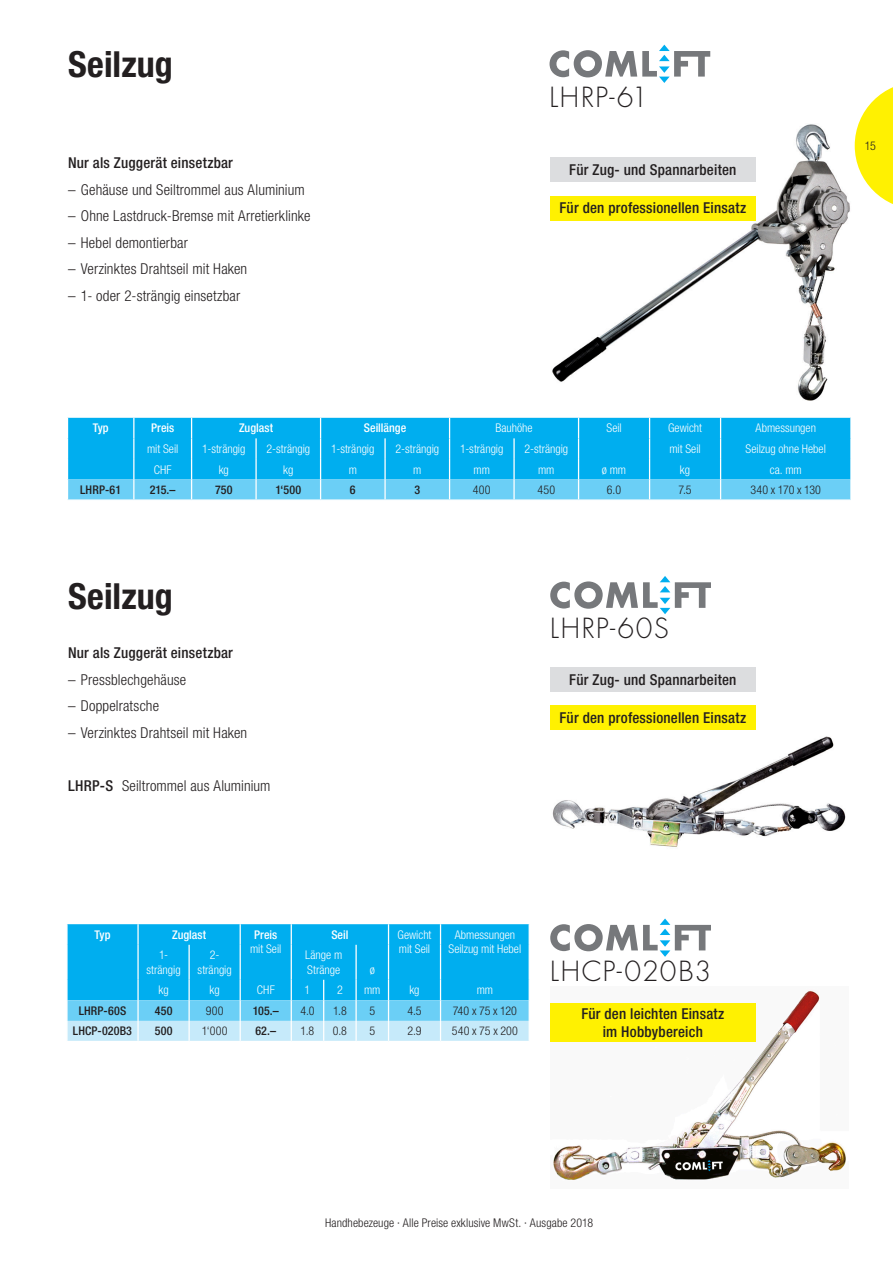
<style>
.page{position:relative;width:893px;height:1263px;background:#fff}
.page>*{position:absolute;margin:0;border:0;box-sizing:border-box;transform-origin:0 0}
.t1{font:700 condensed 36px "Helvetica Neue LT Std";letter-spacing:.005em;color:#231f20}
.t2{font:300 27px "Futura";letter-spacing:.055em;color:#231f20}
.t3{font:300 condensed 15px "Helvetica Neue LT Std";letter-spacing:.01em;color:#231f20}
.t4{font:500 condensed 15px/18px "Helvetica Neue LT Std";letter-spacing:.015em;color:#231f20;text-align:center}
.t5{font:300 condensed 12px/14.4px "Helvetica Neue LT Std";color:#fff;text-align:center}
.t6{font:300 condensed 12px "Helvetica Neue LT Std";letter-spacing:.01em;color:#231f20}
.t7{font:500 condensed 12px "Helvetica Neue LT Std";letter-spacing:.01em;color:#231f20}
.t8{font:500 condensed 12px "Helvetica Neue LT Std";letter-spacing:.005em;color:#fff}
.s1{font-weight:500}
</style>
<div class="page">
<svg style="left:855px;top:87px;width:38px;height:117px"></svg>
<img style="left:550px;top:124px;width:300px;height:277px">
<img style="left:552px;top:736px;width:294px;height:111px">
<img style="left:550px;top:990px;width:296px;height:190px">
<svg style="left:549px;top:45px;width:161px;height:38px"></svg>
<svg style="left:550px;top:576px;width:161px;height:38px"></svg>
<svg style="left:550px;top:918px;width:161px;height:39px"></svg>
<div style="left:550px;top:157px;width:205px;height:24px;background:#dcdddf"></div>
<div style="left:550px;top:196px;width:205px;height:24px;background:#fff101"></div>
<div style="left:550px;top:667px;width:205px;height:24px;background:#dcdddf"></div>
<div style="left:550px;top:1003px;width:205px;height:38px;background:#fff101"></div>
<svg style="left:67px;top:924px;width:463px;height:117px;background:#3abff2"></svg>
<hr style="left:240px;top:945px;width:1px;height:35px;background:#fff">
<hr style="left:291px;top:945px;width:1px;height:35px;background:#fff">
<svg style="left:67px;top:418px;width:784px;height:82px;background:#22b8f1"></svg>
<div style="left:550px;top:706px;width:205px;height:24px;background:#fff101"></div>
<h1 class="t1" style="left:68px;top:42px;width:106px">Seilzug</h1>
<p class="t4" style="left:68px;top:154px;width:166px">Nur als Zuggerät einsetzbar</p>
<p class="t3" style="left:68px;top:181px;width:238px">– Gehäuse und Seiltrommel aus Aluminium</p>
<p class="t3" style="left:68px;top:207px;width:244px">– Ohne Lastdruck-Bremse mit Arretierklinke</p>
<p class="t3" style="left:68px;top:234px;width:121px">– Hebel demontierbar</p>
<p class="t3" style="left:68px;top:260px;width:181px">– Verzinktes Drahtseil mit Haken</p>
<p class="t3" style="left:68px;top:287px;width:174px">– 1- oder 2-strängig einsetzbar</p>
<h2 class="t2" style="left:549px;top:80px;width:100px">LHRP-61</h2>
<p class="t4" style="left:569px;top:160px;width:169px">Für Zug- und Spannarbeiten</p>
<p class="t4" style="left:560px;top:199px;width:188px">Für den professionellen Einsatz</p>
<p class="t6" style="left:865px;top:139px;width:13px">15</p>
<p class="t8" style="left:93px;top:421px;width:17px">Typ</p>
<p class="t8" style="left:151px;top:421px;width:25px">Preis</p>
<p class="t8" style="left:239px;top:421px;width:36px">Zuglast</p>
<p class="t8" style="left:364px;top:421px;width:44px">Seillänge</p>
<p class="t5" style="left:495px;top:421px;width:39px">Bauhöhe</p>
<p class="t5" style="left:606px;top:421px;width:17px">Seil</p>
<p class="t5" style="left:668px;top:421px;width:35px">Gewicht</p>
<p class="t5" style="left:755px;top:421px;width:62px">Abmessungen</p>
<p class="t5" style="left:147px;top:441px;width:33px">mit Seil</p>
<p class="t5" style="left:202px;top:441px;width:45px">1-strängig</p>
<p class="t5" style="left:266px;top:441px;width:45px">2-strängig</p>
<p class="t5" style="left:331px;top:441px;width:45px">1-strängig</p>
<p class="t5" style="left:395px;top:441px;width:45px">2-strängig</p>
<p class="t5" style="left:460px;top:441px;width:45px">1-strängig</p>
<p class="t5" style="left:524px;top:441px;width:45px">2-strängig</p>
<p class="t5" style="left:669px;top:441px;width:33px">mit Seil</p>
<p class="t5" style="left:746px;top:441px;width:82px">Seilzug ohne Hebel</p>
<p class="t5" style="left:154px;top:462px;width:20px">CHF</p>
<p class="t5" style="left:219px;top:462px;width:12px">kg</p>
<p class="t5" style="left:283px;top:462px;width:12px">kg</p>
<p class="t5" style="left:349px;top:462px;width:10px">m</p>
<p class="t5" style="left:413px;top:462px;width:10px">m</p>
<p class="t5" style="left:474px;top:462px;width:18px">mm</p>
<p class="t5" style="left:538px;top:462px;width:18px">mm</p>
<p class="t5" style="left:602px;top:462px;width:26px">ø mm</p>
<p class="t5" style="left:680px;top:462px;width:12px">kg</p>
<p class="t5" style="left:770px;top:462px;width:33px">ca. mm</p>
<p class="t7" style="left:80px;top:483px;width:43px">LHRP-61</p>
<p class="t7" style="left:150px;top:483px;width:27px">215.–</p>
<p class="t7" style="left:215px;top:483px;width:19px">750</p>
<p class="t7" style="left:275px;top:483px;width:27px">1‘500</p>
<p class="t7" style="left:350px;top:483px;width:7px">6</p>
<p class="t7" style="left:414px;top:483px;width:7px">3</p>
<p class="t6" style="left:473px;top:483px;width:19px">400</p>
<p class="t6" style="left:537px;top:483px;width:19px">450</p>
<p class="t6" style="left:607px;top:483px;width:16px">6.0</p>
<p class="t6" style="left:678px;top:483px;width:15px">7.5</p>
<p class="t6" style="left:750px;top:483px;width:72px">340 x 170 x 130</p>
<h1 class="t1" style="left:68px;top:575px;width:106px">Seilzug</h1>
<p class="t4" style="left:68px;top:644px;width:166px">Nur als Zuggerät einsetzbar</p>
<p class="t3" style="left:68px;top:671px;width:120px">– Pressblechgehäuse</p>
<p class="t3" style="left:68px;top:697px;width:93px">– Doppelratsche</p>
<p class="t3" style="left:68px;top:724px;width:181px">– Verzinktes Drahtseil mit Haken</p>
<p class="t3" style="left:68px;top:777px;width:204px"><span class="s1">LHRP-S</span> Seiltrommel aus Aluminium</p>
<h2 class="t2" style="left:550px;top:612px;width:120px">LHRP-60S</h2>
<p class="t4" style="left:569px;top:670px;width:169px">Für Zug- und Spannarbeiten</p>
<p class="t4" style="left:560px;top:709px;width:188px">Für den professionellen Einsatz</p>
<p class="t8" style="left:331px;top:927px;width:19px">Seil</p>
<p class="t5" style="left:398px;top:927px;width:35px;text-align:left">Gewicht mit Seil</p>
<p class="t5" style="left:449px;top:927px;width:74px">Abmessungen<br>Seilzug mit Hebel</p>
<p class="t8" style="left:94px;top:927px;width:17px">Typ</p>
<p class="t8" style="left:172px;top:927px;width:36px">Zuglast</p>
<p class="t8" style="left:254px;top:927px;width:25px">Preis</p>
<p class="t5" style="left:250px;top:942px;width:33px">mit Seil</p>
<p class="t5" style="left:147px;top:948px;width:36px">1- strängig</p>
<p class="t5" style="left:198px;top:948px;width:36px">2- strängig</p>
<p class="t5" style="left:305px;top:948px;width:39px;text-align:left">Länge m<br>Stränge</p>
<p class="t5" style="left:370px;top:962px;width:7px">ø</p>
<p class="t5" style="left:159px;top:983px;width:12px">kg</p>
<p class="t5" style="left:210px;top:983px;width:12px">kg</p>
<p class="t5" style="left:257px;top:983px;width:20px">CHF</p>
<p class="t5" style="left:305px;top:983px;width:7px">1</p>
<p class="t5" style="left:337px;top:983px;width:7px">2</p>
<p class="t5" style="left:364px;top:983px;width:18px">mm</p>
<p class="t5" style="left:409px;top:983px;width:12px">kg</p>
<p class="t5" style="left:477px;top:983px;width:18px">mm</p>
<p class="t7" style="left:79px;top:1003px;width:49px">LHRP-60S</p>
<p class="t7" style="left:155px;top:1003px;width:19px">450</p>
<p class="t6" style="left:206px;top:1004px;width:19px">900</p>
<p class="t7" style="left:253px;top:1003px;width:28px">105.–</p>
<p class="t6" style="left:300px;top:1004px;width:16px">4.0</p>
<p class="t6" style="left:333px;top:1004px;width:15px">1.8</p>
<p class="t6" style="left:369px;top:1004px;width:7px">5</p>
<p class="t6" style="left:407px;top:1004px;width:16px">4.5</p>
<p class="t6" style="left:453px;top:1004px;width:66px">740 x 75 x 120</p>
<p class="t7" style="left:73px;top:1024px;width:61px">LHCP-020B3</p>
<p class="t7" style="left:155px;top:1024px;width:19px">500</p>
<p class="t6" style="left:202px;top:1024px;width:27px">1‘000</p>
<p class="t7" style="left:255px;top:1024px;width:22px">62.–</p>
<p class="t6" style="left:301px;top:1024px;width:15px">1.8</p>
<p class="t6" style="left:333px;top:1024px;width:16px">0.8</p>
<p class="t6" style="left:369px;top:1024px;width:7px">5</p>
<p class="t6" style="left:407px;top:1024px;width:16px">2.9</p>
<p class="t6" style="left:452px;top:1024px;width:68px">540 x 75 x 200</p>
<h2 class="t2" style="left:550px;top:954px;width:163px">LHCP-020B3</h2>
<p class="t4" style="left:581px;top:1004px;width:144px">Für den leichten Einsatz im Hobbybereich</p>
<p class="t6" style="left:325px;top:1216px;width:270px">Handhebezeuge · Alle Preise exklusive MwSt. · Ausgabe 2018</p>
</div>
